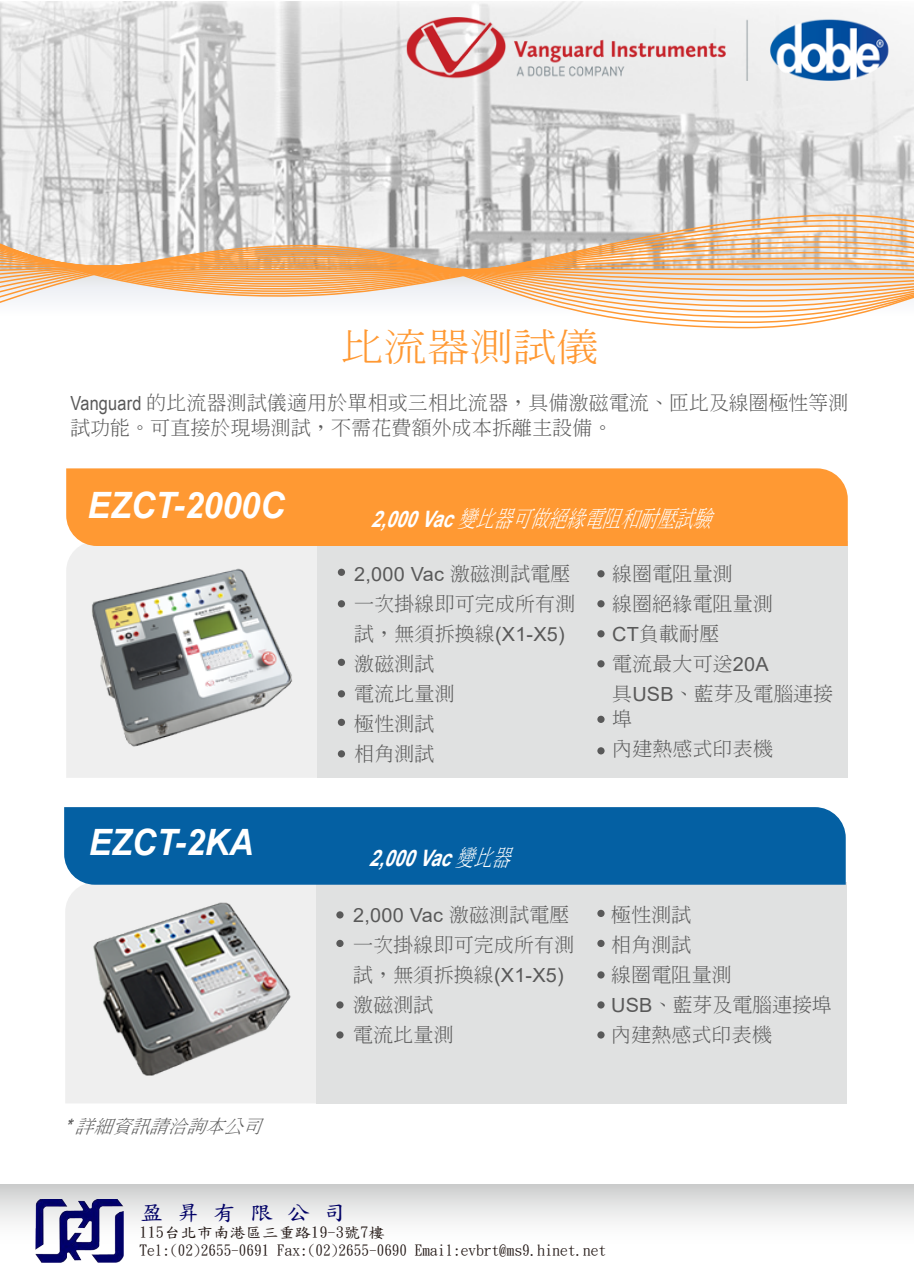
<style>
.page{position:relative;width:914px;height:1279px;background:#fff}
.page>*{position:absolute;margin:0;border:0;box-sizing:border-box;transform-origin:0 0}
.t1{font:300 37.95px "Adobe Ming Std";color:#f93;scale:1.14 1}
.t2{font:italic 700 36.3px "Arial Narrow";color:#fff;scale:1.14 1}
.t3{font:italic 300 22.65px "Adobe Ming Std";color:#fff;scale:.8 1}
.t4{font:italic 700 22.65px "Arial";color:#fff;scale:.8 1}
.t5{font:21px "DF Kai Shu SB Estd BF";color:#006;scale:1.16 1}
.t6{font:300 19.5px/30px "Adobe Ming Std";letter-spacing:.01em;color:#595959}
.t7{font:19.5px "Arial";letter-spacing:.01em;color:#595959}
.t8{font:italic 300 18px "Adobe Ming Std";color:#595959}
.t9{font:15px/18px "DF Kai Shu SB Estd BF";color:#231815;scale:1.09 1}
.s1{font-family:"Arial Narrow";font-weight:400}
.s2{font-family:"Arial Narrow";font-weight:400;font-size:19.5px}
.s3{font-family:"Arial";font-weight:700}
.s4{font-family:"Adobe Ming Std";font-weight:300}
.s5{font-family:"Arial";font-weight:400}
</style>
<div class="page">
<img style="left:0;top:2px;width:914px;height:198px">
<div style="left:66px;top:546px;width:251px;height:232px;background:#efefef"></div>
<div style="left:317px;top:541px;width:531px;height:237px;background:#e0e1e1"></div>
<div style="left:0;top:1184px;width:914px;height:95px;background:linear-gradient(to bottom,#d9dada,#fff)"></div>
<img style="left:35px;top:1199px;width:89px;height:64px">
<img style="left:403px;top:18px;width:511px;height:62px">
<img style="left:77px;top:567px;width:229px;height:185px">
<div style="left:66px;top:468px;width:782px;height:78px;background:#f93"></div>
<div style="left:338px;top:568px;width:7px;height:8px;background:#595959;border-radius:50%"></div>
<div style="left:338px;top:600px;width:7px;height:7px;background:#595959;border-radius:50%"></div>
<div style="left:338px;top:658px;width:7px;height:8px;background:#595959;border-radius:50%"></div>
<div style="left:338px;top:690px;width:7px;height:7px;background:#595959;border-radius:50%"></div>
<div style="left:338px;top:718px;width:7px;height:8px;background:#595959;border-radius:50%"></div>
<div style="left:338px;top:750px;width:7px;height:7px;background:#595959;border-radius:50%"></div>
<div style="left:597px;top:747px;width:8px;height:7px;background:#595959;border-radius:50%"></div>
<div style="left:597px;top:570px;width:8px;height:7px;background:#595959;border-radius:50%"></div>
<div style="left:597px;top:600px;width:8px;height:7px;background:#595959;border-radius:50%"></div>
<div style="left:597px;top:630px;width:8px;height:7px;background:#595959;border-radius:50%"></div>
<div style="left:597px;top:660px;width:8px;height:7px;background:#595959;border-radius:50%"></div>
<svg style="left:597px;top:715px;width:8px;height:8px"></svg>
<div style="left:65px;top:884px;width:251px;height:219px;background:#efefef"></div>
<div style="left:316px;top:882px;width:531px;height:221px;background:#e0e1e1"></div>
<div style="left:64px;top:807px;width:782px;height:77px;background:#0460a3"></div>
<img style="left:84px;top:901px;width:219px;height:187px">
<svg style="left:0;top:200px;width:914px;height:129px"></svg>
<div style="left:336px;top:911px;width:8px;height:7px;background:#595959;border-radius:50%"></div>
<svg style="left:336px;top:939px;width:8px;height:8px"></svg>
<div style="left:336px;top:1001px;width:8px;height:7px;background:#595959;border-radius:50%"></div>
<div style="left:336px;top:1031px;width:8px;height:7px;background:#595959;border-radius:50%"></div>
<svg style="left:597px;top:909px;width:8px;height:8px"></svg>
<svg style="left:597px;top:939px;width:8px;height:8px"></svg>
<div style="left:597px;top:971px;width:8px;height:7px;background:#595959;border-radius:50%"></div>
<div style="left:597px;top:1001px;width:8px;height:7px;background:#595959;border-radius:50%"></div>
<div style="left:597px;top:1031px;width:8px;height:7px;background:#595959;border-radius:50%"></div>
<h1 class="t1" style="left:341px;top:327px;width:228px">比流器測試儀</h1>
<p class="t6" style="left:70px;top:389px;width:779px;line-height:25.5px"><span class="s1">Vanguard</span> 的比流器測試儀適用於單相或三相比流器，具備激磁電流、匝比及線圈極性等測試功能。可直接於現場測試，不需花費額外成本拆離主設備。</p>
<h2 class="t2" style="left:87px;top:478px;width:174px">EZCT-2000C</h2>
<h2 class="t2" style="left:89px;top:815px;width:146px">EZCT-2KA</h2>
<p class="t8" style="left:64px;top:1116px;width:205px"><span class="s2">*</span>詳細資訊請洽詢本公司</p>
<p class="t3" style="left:371px;top:506px;width:437px"><span class="s3">2,000Vac</span>變比器可做絕緣電阻和耐壓試驗</p>
<p class="t7" style="left:354px;top:560px;width:218px">2,000 Vac <span class="s4">激磁測試電壓</span></p>
<p class="t6" style="left:354px;top:588px;width:222px">一次掛線即可完成所有測試，無須拆換線<span class="s5">(X1-X5)</span>激磁測試<br>電流比量測<br>極性測試<br>相角測試</p>
<p class="t4" style="left:369px;top:842px;width:188px">2,000Vac<span class="s4">變比器</span></p>
<p class="t7" style="left:353px;top:901px;width:218px">2,000 Vac <span class="s4">激磁測試電壓</span></p>
<p class="t6" style="left:353px;top:929px;width:222px">一次掛線即可完成所有測試，無須拆換線<span class="s5">(X1-X5)</span>激磁測試<br>電流比量測</p>
<p class="t6" style="left:612px;top:558px;width:222px">線圈電阻量測<br>線圈絕緣電阻量測<br><span class="s5">CT</span>負載耐壓<br>電流最大可送<span class="s5">20A</span>具<span class="s5">USB</span>、藍芽及電腦連接</p>
<p class="t6" style="left:612px;top:703px;width:162px">埠<br>內建熱感式印表機</p>
<p class="t6" style="left:611px;top:899px;width:222px">極性測試<br>相角測試<br>線圈電阻量測<br><span class="s5">USB</span>、藍芽及電腦連接埠內建熱感式印表機</p>
<p class="t5" style="left:140px;top:1202px;width:180px">盈 昇 有 限 公 司</p>
<p class="t9" style="left:140px;top:1223px;width:430px">115台北市南港區三重路19-3號7樓<br>Tel:(02)2655-0691 Fax:(02)2655-0690 Email:evbrt@ms9.hinet.net</p>
</div>
